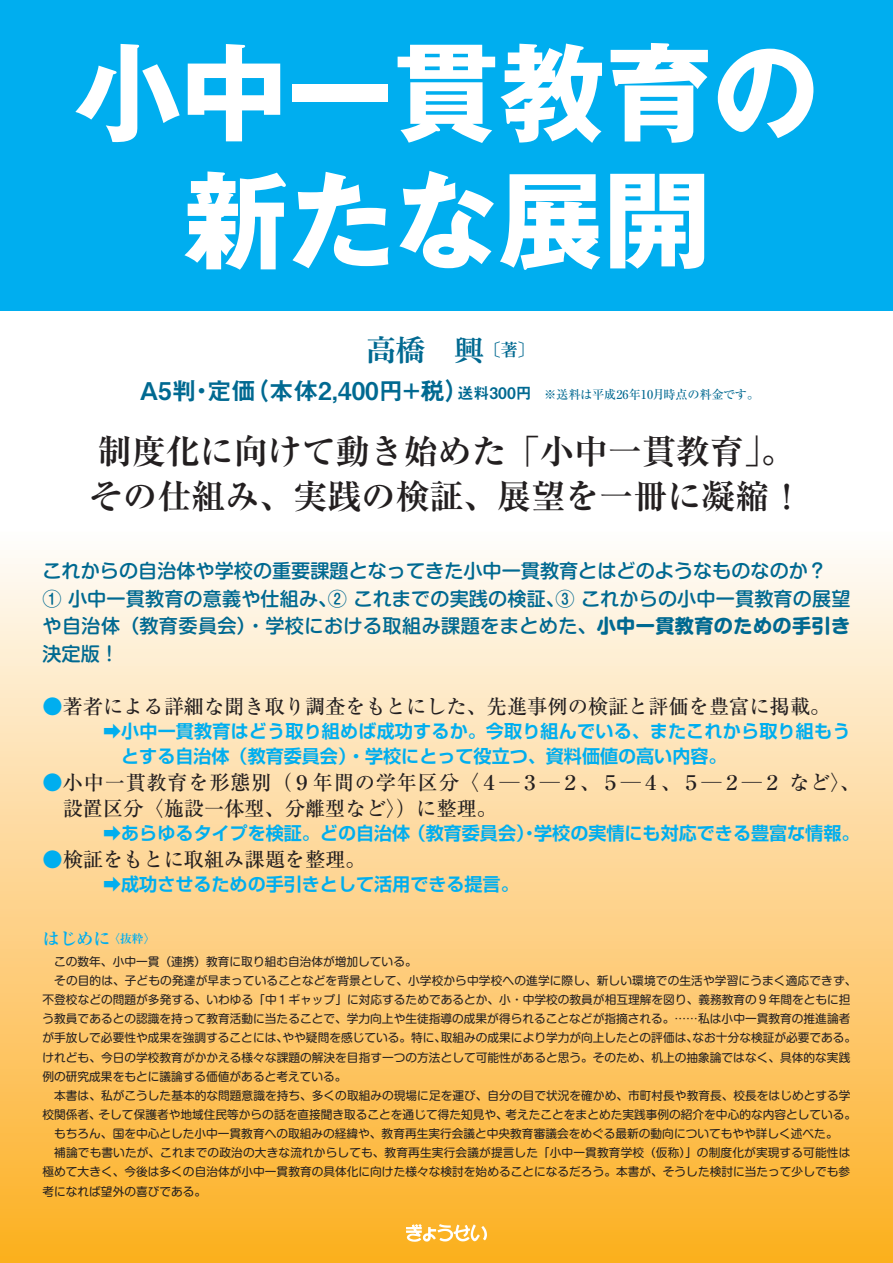
<style>
.page{position:relative;width:893px;height:1263px;background:#fff}
.page>*{position:absolute;margin:0;border:0;box-sizing:border-box;transform-origin:0 0}
.t1{font:700 106.35px/127.5px "Gothic MB101 Pro";color:#fff;text-align:center}
.t2{font:700 34.05px/44.7px "Ryumin Pro";color:#231f20}
.t3{font:29.4px "Shuei Min Pro B";color:#006991}
.t4{font:24.45px "Midashi Go Pro MB31";color:#006991}
.t5{font:500 20.25px/25.5px "Ryumin Pro";letter-spacing:.04em;color:#231f20}
.t6{font:500 20.25px "Ryumin Pro";color:#231f20}
.t7{font:500 19.2px/27.6px "Shin M Go Pro";letter-spacing:.005em;color:#006991}
.t8{font:700 18px/25.5px "Shin Go Pro De";color:#00aeef}
.t9{font:700 16.95px "Ryumin Pro";color:#00aeef}
.t10{font:16.95px "Shuei Min Pro B";color:#006991}
.t11{font:15.9px "Midashi Go Pro MB31";color:#006991}
.t12{font:500 12.15px "Ryumin Pro";color:#006991}
.t13{font:11.7px/19.2px "Shin M Go Pro";color:#231f20}
.t14{font:700 11.7px "Ryumin Pro";color:#00aeef}
.s1{font-weight:700}
.s2{color:#00aeef}
</style>
<div class="page">
<div style="left:0;top:0;width:893px;height:310px;background:#00aeef"></div>
<div style="left:0;top:531px;width:893px;height:732px;background:linear-gradient(to bottom,#fffbfa,#fdaf23)"></div>
<svg style="left:406px;top:1224px;width:81px;height:18px"></svg>
<h1 class="t1" style="left:74px;top:16px;width:746px">小中一貫教育の新たな展開</h1>
<h3 class="t3" style="left:367px;top:328px;width:119px">高橋　興</h3>
<h3 class="t10" style="left:484px;top:337px;width:53px">〔著〔</h3>
<h3 class="t4" style="left:245px;top:371px;width:226px">（本体2,400円+税）</h3>
<h3 class="t4" style="left:140px;top:371px;width:118px">A 判5 定価</h3>
<h3 class="t11" style="left:458px;top:380px;width:76px">送料300円</h3>
<h3 class="t4" style="left:190px;top:371px;width:26px">・</h3>
<p class="t12" style="left:544px;top:384px;width:217px">※送料は平成26年10月時点の料金です。</p>
<h2 class="t2" style="left:89px;top:427px;width:716px">制度化に向けて動き始めた「小中一貫教育。「その仕組み、実践の検証、展望を一冊に凝縮!</h2>
<h3 class="t7" style="left:43px;top:554px;width:809px">これからの自治体や学校の重要課題となってきた小中一貫教育とはどのようなものなのか?<br>① 小中一貫教育の意義や仕組み、② これまでの実践の検証、③ これからの小中一貫教育の展望や自治体（教育委員会）・学校における取組み課題をまとめた、<span class="s1">小中一貫教育のための手引き</span>決定版!</h3>
<h3 class="t6" style="left:43px;top:690px;width:789px"><span class="s2">●</span>著者による詳細な聞き取り調査をもとにした、先進事例の検証と評価を豊富に掲載。</h3>
<h3 class="t8" style="left:121px;top:716px;width:731px;text-indent:-18px">➡小中一貫教育はどう取り組めば成功するか。今取り組んでいる、またこれから取り組もうとする自治体（教育委員会）・学校にとって役立つ、資料価値の高い内容。</h3>
<h3 class="t5" style="left:63px;top:769px;width:799px;text-indent:-20px"><span class="s2">●</span>小中一貫教育を形態別（９年間の学年区分〈４─３─２、５─４、５─２─２など、〈設置区分〈施設一体型、分離型など〉）に整理。</h3>
<h3 class="t8" style="left:534px;top:818px;width:327px">学校の実情にも対応できる豊富な情報。</h3>
<h3 class="t8" style="left:103px;top:818px;width:437px">➡あらゆるタイプを検証。どの自治体（教育委員会）・</h3>
<h3 class="t6" style="left:43px;top:843px;width:325px"><span class="s2">●</span>検証をもとに取組み課題を整理。</h3>
<h3 class="t8" style="left:103px;top:869px;width:417px">➡成功させるための手引きとして活用できる提言。</h3>
<h3 class="t9" style="left:43px;top:925px;width:70px">はじめに</h3>
<p class="t13" style="left:43px;top:950px;width:376px">　この数年、小中一貫（連携）教育に取り組む自治体が増加している。</p>
<p class="t13" style="left:43px;top:970px;width:815px">　その目的は、子どもの発達が早まっていることなどを背景として、小学校から中学校への進学に際し、新しい環境での生活や学習にうまく適応できず、</p>
<p class="t13" style="left:43px;top:989px;width:810px">不登校などの問題が多発する、いわゆる「中１ギャップ」に対応するためであるとか、小・中学校の教員が相互理解を図り、義務教育の９年間をともに担</p>
<p class="t13" style="left:43px;top:1008px;width:809px">う教員であるとの認識を持って教育活動に当たることで、学力向上や生徒指導の成果が得られることなどが指摘される。……私は小中一貫教育の推進論者</p>
<p class="t13" style="left:693px;top:1027px;width:165px">なお十分な検証が必要である。</p>
<p class="t14" style="left:109px;top:929px;width:48px">〈抜粋〈</p>
<p class="t13" style="left:43px;top:1027px;width:247px">が手放しで必要性や成果を強調することには、</p>
<p class="t13" style="left:43px;top:1046px;width:809px">けれども、今日の学校教育がかかえる様々な課題の解決を目指す一つの方法として可能性があると思う。そのため、机上の抽象論ではなく、具体的な実践</p>
<p class="t13" style="left:43px;top:1065px;width:306px">例の研究成果をもとに議論する価値があると考えている。</p>
<p class="t13" style="left:43px;top:1084px;width:810px">　本書は、私がこうした基本的な問題意識を持ち、多くの取組みの現場に足を運び、自分の目で状況を確かめ、市町村長や教育長、校長をはじめとする学</p>
<p class="t13" style="left:505px;top:1103px;width:352px">考えたことをまとめた実践事例の紹介を中心的な内容としている。</p>
<p class="t13" style="left:441px;top:1027px;width:259px">取組みの成果により学力が向上したとの評価は、</p>
<p class="t13" style="left:283px;top:1027px;width:165px">やや疑問を感じている。特に、</p>
<p class="t13" style="left:43px;top:1103px;width:809px">校関係者、<br>　もちろん、国を中心とした小中一貫教育への取組みの経緯や、教育再生実行会議と中央教育審議会をめぐる最新の動向についてもやや詳しく述べた。　補論でも書いたが、これまでの政治の大きな流れからしても、教育再生実行会議が提言した「小中一貫教育学校（仮称）」の制度化が実現する可能性は極めて大きく、今後は多くの自治体が小中一貫教育の具体化に向けた様々な検討を始めることになるだろう。本書が、そうした検討に当たって少しでも参考になれば望外の喜びである。</p>
<p class="t13" style="left:99px;top:1103px;width:411px">そして保護者や地域住民等からの話を直接聞き取ることを通じて得た知見や、</p>
</div>
